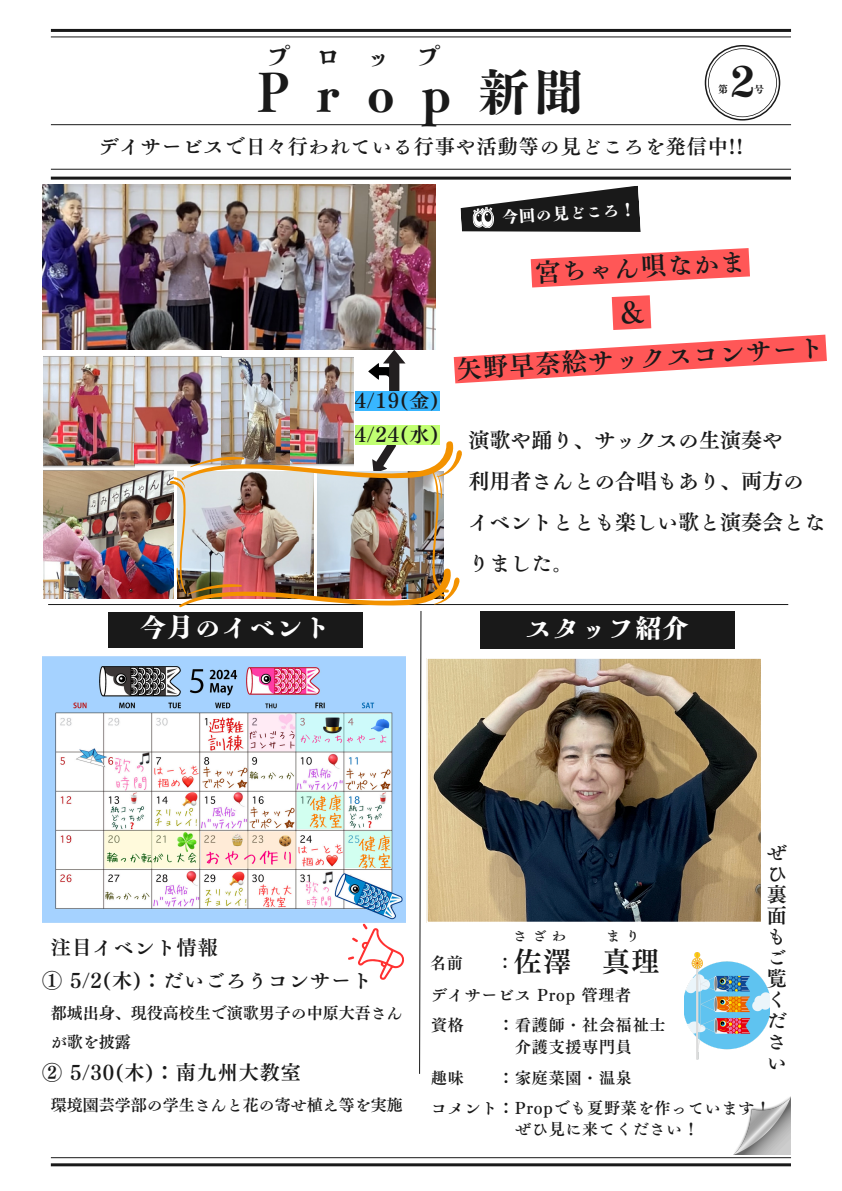
<style>
.page{position:relative;width:842px;height:1191px;background:#fff}
.page>*{position:absolute;margin:0;border:0;box-sizing:border-box;transform-origin:0 0}
.t1{font:50px "Canva Tsuku CMD Min Std E";letter-spacing:.55em;color:#191919}
.t2{font:40px "Canva Tsuku CMD Min Std E";color:#191919}
.t3{font:28px "Canva Tsuku B Min Pr 6 N B";color:#191919}
.t4{font:800 26px "Tsuku B Min Pr 6 N";letter-spacing:.05em;color:#fff}
.t5{font:25.1px "Canva Tsuku B Min Pr 6 N B";color:#191919}
.t6{font:25px "Canva Tsuku CMD Min Std E";color:#191919}
.t7{font:21px/41.2px "Canva Tsuku B Min Pr 6 N B";color:#191919}
.t8{font:20px/21px "Canva Tsuku B Min Pr 6 N B";letter-spacing:.05em;color:#191919;text-align:justify}
.t9{font:16px/21.8px "Canva Tsuku B Min Pr 6 N B";letter-spacing:.05em;color:#191919}
.t10{font:16px/28.5px "Canva Tsuku B Min Pr 6 N B";color:#191919}
.t11{font:800 16px "Tsuku B Min Pr 6 N";color:#fff}
.t12{font:14px "Canva Tsuku B Min Pr 6 N B";color:#191919}
.t13{font:10px "Canva Tsuku CMD Min Std E";color:#191919}
</style>
<div class="page">
<hr style="left:51px;top:124px;width:740px;height:1px;background:#191919">
<hr style="left:48px;top:604px;width:740px;height:1px;background:#191919">
<hr style="left:51px;top:169px;width:740px;height:1px;background:#191919">
<hr style="left:51px;top:1157px;width:740px;height:1px;background:#191919">
<hr style="left:51px;top:29px;width:740px;height:3px;background:#191919">
<hr style="left:51px;top:177px;width:740px;height:3px;background:#191919">
<hr style="left:51px;top:1163px;width:740px;height:3px;background:#191919">
<hr style="left:51px;top:37px;width:740px;height:1px;background:#191919">
<img style="left:463px;top:658px;width:298px;height:264px">
<div style="left:108px;top:612px;width:254px;height:35px;background:#191919"></div>
<div style="left:480px;top:611px;width:255px;height:38px;background:#191919"></div>
<svg style="left:460px;top:185px;width:181px;height:47px"></svg>
<svg style="left:705px;top:45px;width:75px;height:75px"></svg>
<img style="left:684px;top:952px;width:85px;height:107px">
<img style="left:734px;top:1096px;width:57px;height:58px">
<img style="left:42px;top:656px;width:127px;height:266px">
<img style="left:43px;top:470px;width:126px;height:128px">
<img style="left:43px;top:356px;width:310px;height:112px">
<img style="left:42px;top:184px;width:394px;height:166px">
<img style="left:169px;top:438px;width:294px;height:636px">
<svg style="left:368px;top:349px;width:37px;height:42px"></svg>
<div style="left:355px;top:425px;width:85px;height:19px;background:#c1ff72"></div>
<svg style="left:531px;top:248px;width:219px;height:39px"></svg>
<div style="left:355px;top:391px;width:85px;height:20px;background:#38b6ff"></div>
<svg style="left:454px;top:295px;width:373px;height:88px"></svg>
<p class="t6" style="left:266px;top:44px;width:177px">プロップ</p>
<h1 class="t2" style="left:730px;top:61px;width:26px">2</h1>
<h5 class="t1" style="left:258px;top:66px;width:327px">Prop新聞</h5>
<p class="t8" style="left:99px;top:136px;width:646px">デイサービスで日々行われている行事や活動等の見どころを発信中!!</p>
<p class="t13" style="left:718px;top:84px;width:11px">第</p>
<p class="t13" style="left:754px;top:84px;width:11px">号</p>
<h3 class="t11" style="left:502px;top:210px;width:135px;rotate:-4deg">今回の見どころ！</h3>
<h5 class="t5" style="left:535px;top:260px;width:211px;rotate:-3deg">宮ちゃん唄なかま</h5>
<p class="t8" style="left:355px;top:390px;width:85px">4/19(金)</p>
<p class="t8" style="left:355px;top:423px;width:85px">4/24(水)</p>
<p class="t5" style="left:456px;top:355px;width:369px;rotate:-3deg">矢野早奈絵サックスコンサート</p>
<p class="t7" style="left:469px;top:419px;width:358px">演歌や踊り、サックスの生演奏や<br>利用者さんとの合唱もあり、両方のイベントととも楽しい歌と演奏会となりました。</p>
<p class="t4" style="left:140px;top:614px;width:191px">今月のイベント</p>
<p class="t4" style="left:526px;top:615px;width:164px">スタッフ紹介</p>
<h5 class="t8" style="left:51px;top:937px;width:168px">注目イベント情報</h5>
<p class="t8" style="left:42px;top:970px;width:332px">① 5/2(木)：だいごろうコンサート</p>
<p class="t10" style="left:51px;top:998px;width:353px">都城出身、現役高校生で演歌男子の中原大吾さんが歌を披露</p>
<h5 class="t8" style="left:42px;top:1061px;width:260px">② 5/30(木)：南九州大教室</h5>
<h2 class="t10" style="left:51px;top:1090px;width:353px">環境園芸学部の学生さんと花の寄せ植え等を実施</h2>
<h2 class="t12" style="left:513px;top:928px;width:55px">さざわ</h2>
<h2 class="t12" style="left:606px;top:928px;width:35px">まり</h2>
<h2 class="t3" style="left:514px;top:947px;width:147px">佐澤 真理</h2>
<h5 class="t9" style="left:430px;top:951px;width:34px">名前</h5>
<h5 class="t9" style="left:497px;top:951px;width:17px">：</h5>
<p class="t9" style="left:431px;top:983px;width:202px">デイサービス Prop 管理者</p>
<h6 class="t9" style="left:431px;top:1014px;width:34px">資格</h6>
<h6 class="t9" style="left:515px;top:1014px;width:150px;text-indent:-17px">：看護師・社会福祉士介護支援専門員</h6>
<p class="t9" style="left:431px;top:1067px;width:34px">趣味</p>
<p class="t9" style="left:498px;top:1067px;width:135px">：家庭菜園・温泉</p>
<p class="t8" style="left:767px;top:842px;width:21px">ぜひ裏面もご覧ください</p>
<h5 class="t9" style="left:515px;top:1096px;width:258px;text-indent:-84px">コメント：Propでも夏野菜を作っています！ぜひ見に来てください！</h5>
</div>
